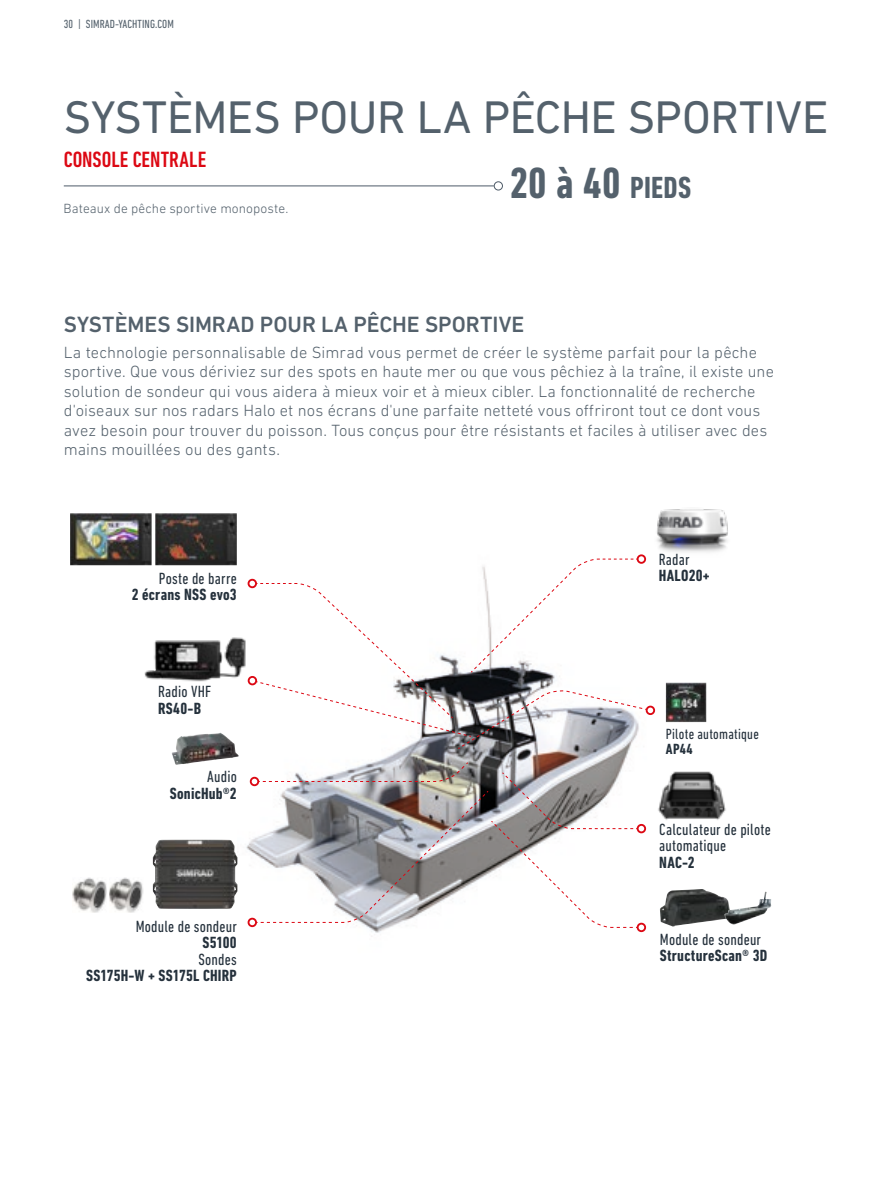
<style>
.page{position:relative;width:893px;height:1191px;background:#fff}
.page>*{position:absolute;margin:0;border:0;box-sizing:border-box;transform-origin:0 0}
.t1{font:46.5px "DIN Next LT Pro";letter-spacing:-.005em;color:#54616c}
.t2{font:700 condensed 44.4px "DIN Next LT Pro";color:#54616c}
.t3{font:500 22.5px "DIN Next LT Pro";color:#54616c}
.t4{font:500 condensed 22.5px "DIN Next LT Pro";letter-spacing:.005em;color:#dc0813}
.t5{font:300 16.5px/19.5px "DIN Next LT Pro";letter-spacing:.005em;color:#54616c}
.t6{font:condensed 16.5px/16.5px "DIN Next LT Pro";letter-spacing:.01em;color:#25313c}
.t7{font:700 condensed 16.5px "DIN Next LT Pro";letter-spacing:.01em;color:#25313c}
.t8{font:condensed 15px "DIN Next LT Pro";letter-spacing:.02em;color:#25313c}
.t9{font:700 condensed 15px "DIN Next LT Pro";color:#25313c}
.t10{font:300 13.5px "DIN Next LT Pro";letter-spacing:.005em;color:#54616c}
.t11{font:condensed 12px "DIN Next LT Pro";letter-spacing:.01em;color:#54616c}
.s1{font-size:31.05px}
</style>
<div class="page">
<hr style="left:64px;top:185px;width:430px;height:1px;background:#4e5b68">
<div style="left:494px;top:181px;width:9px;height:9px;border:1px solid #4e5b68;border-radius:50%"></div>
<img style="left:237px;top:554px;width:419px;height:383px">
<img style="left:144px;top:631px;width:108px;height:63px">
<img style="left:172px;top:733px;width:48px;height:32px">
<img style="left:647px;top:767px;width:79px;height:58px">
<img style="left:666px;top:682px;width:40px;height:40px">
<img style="left:660px;top:889px;width:64px;height:37px">
<img style="left:724px;top:891px;width:47px;height:33px">
<div style="left:248px;top:579px;width:9px;height:9px;border:2px solid #dc0813;border-radius:50%"></div>
<div style="left:637px;top:554px;width:9px;height:10px;border:2px solid #dc0813;border-radius:50%"></div>
<div style="left:248px;top:917px;width:9px;height:10px;border:2px solid #dc0813;border-radius:50%"></div>
<div style="left:250px;top:777px;width:9px;height:9px;border:2px solid #dc0813;border-radius:50%"></div>
<div style="left:646px;top:705px;width:9px;height:10px;border:2px solid #dc0813;border-radius:50%"></div>
<svg style="left:255px;top:558px;width:393px;height:191px"></svg>
<div style="left:248px;top:676px;width:9px;height:9px;border:2px solid #dc0813;border-radius:50%"></div>
<div style="left:637px;top:824px;width:9px;height:9px;border:2px solid #dc0813;border-radius:50%"></div>
<svg style="left:255px;top:761px;width:383px;height:167px"></svg>
<div style="left:637px;top:922px;width:9px;height:10px;border:2px solid #dc0813;border-radius:50%"></div>
<img style="left:155px;top:513px;width:82px;height:52px">
<img style="left:70px;top:513px;width:82px;height:52px">
<img style="left:110px;top:877px;width:33px;height:36px">
<img style="left:73px;top:877px;width:34px;height:36px">
<img style="left:153px;top:839px;width:84px;height:69px">
<img style="left:650px;top:509px;width:78px;height:51px">
<p class="t11" style="left:64px;top:17px;width:112px">30 | SIMRAD-YACHTING.COM</p>
<h1 class="t1" style="left:64px;top:90px;width:766px">SYSTÈMES POUR LA PÊCHE SPORTIVE</h1>
<h3 class="t4" style="left:64px;top:147px;width:144px">CONSOLE CENTRALE</h3>
<p class="t10" style="left:64px;top:200px;width:226px">Bateaux de pêche sportive monoposte.</p>
<h2 class="t2" style="left:510px;top:158px;width:183px">20 à 40 <span class="s1">pieds</span></h2>
<h3 class="t3" style="left:64px;top:311px;width:462px">SYSTÈMES SIMRAD POUR LA PÊCHE SPORTIVE</h3>
<p class="t5" style="left:64px;top:342px;width:712px">La technologie personnalisable de Simrad vous permet de créer le système parfait pour la pêche sportive. Que vous dériviez sur des spots en haute mer ou que vous pêchiez à la traîne, il existe une solution de sondeur qui vous aidera à mieux voir et à mieux cibler. La fonctionnalité de recherche d'oiseaux sur nos radars Halo et nos écrans d'une parfaite netteté vous offriront tout ce dont vous avez besoin pour trouver du poisson. Tous conçus pour être résistants et faciles à utiliser avec des mains mouillées ou des gants.</p>
<p class="t6" style="left:159px;top:569px;width:80px">Poste de barre</p>
<p class="t7" style="left:132px;top:585px;width:107px">2 écrans NSS evo3</p>
<p class="t6" style="left:158px;top:683px;width:55px">Radio VHF</p>
<p class="t7" style="left:158px;top:698px;width:44px">RS40-B</p>
<p class="t6" style="left:207px;top:768px;width:31px">Audio</p>
<p class="t7" style="left:170px;top:784px;width:68px">SonicHub®2</p>
<p class="t6" style="left:136px;top:917px;width:103px">Module de sondeur</p>
<p class="t7" style="left:202px;top:933px;width:36px">S5100</p>
<p class="t6" style="left:198px;top:950px;width:40px">Sondes</p>
<p class="t7" style="left:86px;top:966px;width:152px">SS175H-W + SS175L CHIRP</p>
<p class="t6" style="left:659px;top:551px;width:32px">Radar</p>
<p class="t7" style="left:659px;top:566px;width:52px">HALO20+</p>
<p class="t8" style="left:666px;top:725px;width:95px">Pilote automatique</p>
<p class="t9" style="left:666px;top:740px;width:28px">AP44</p>
<p class="t6" style="left:659px;top:820px;width:113px">Calculateur de pilote automatique</p>
<p class="t7" style="left:659px;top:852px;width:37px">NAC-2</p>
<p class="t6" style="left:660px;top:930px;width:103px">Module de sondeur</p>
<p class="t7" style="left:660px;top:946px;width:109px">StructureScan® 3D</p>
</div>
